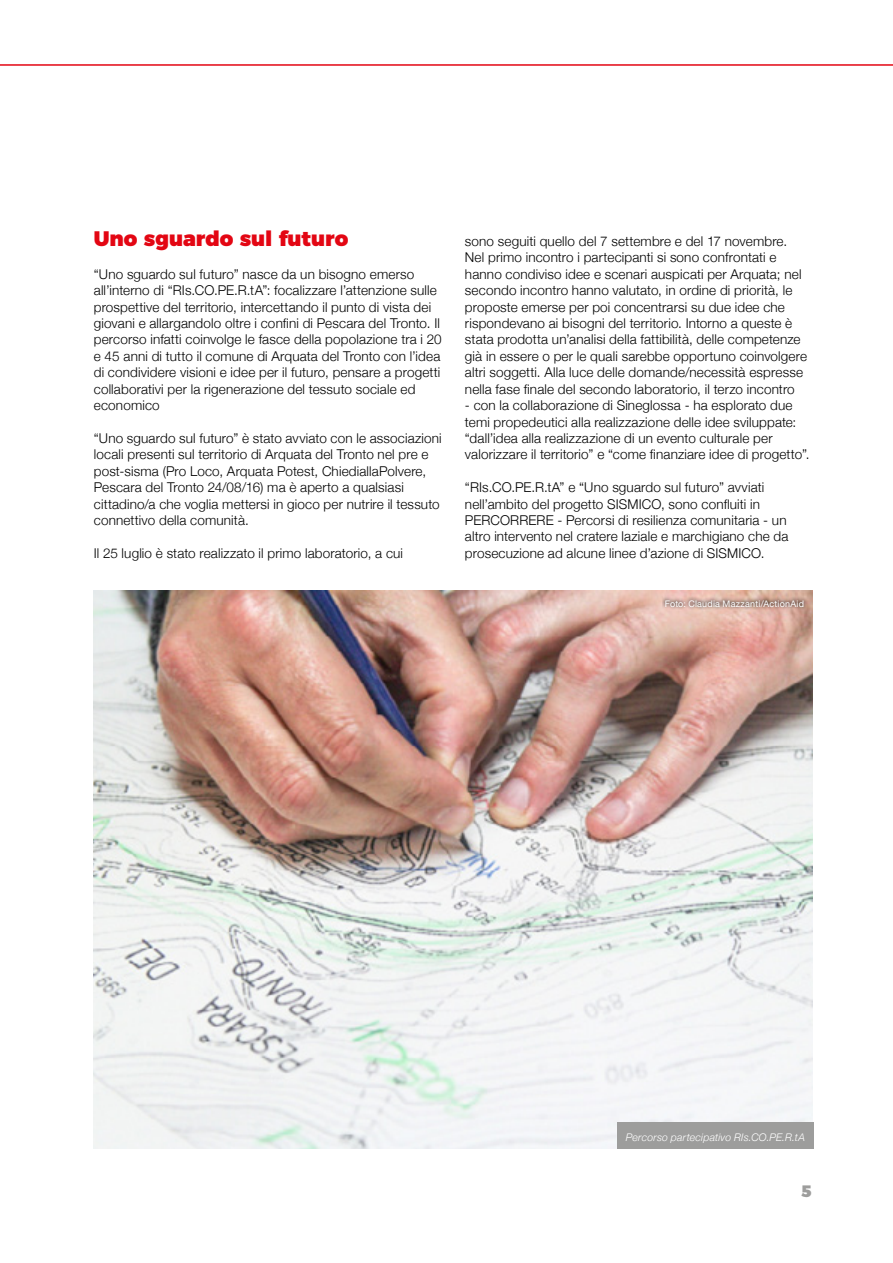
<style>
.page{position:relative;width:893px;height:1263px;background:#fff}
.page>*{position:absolute;margin:0;border:0;box-sizing:border-box;transform-origin:0 0}
.t1{font:900 21px "Montserrat";letter-spacing:-.005em;color:#e30613}
.t2{font:900 16.5px "Montserrat";color:#9d9d9c}
.t3{font:300 13.5px/16.4px "Helvetica Neue";letter-spacing:.01em;color:#000}
.t4{font:italic 300 10.5px "Helvetica Neue";letter-spacing:.02em;color:#fff}
.t5{font:9px "Helvetica Neue";letter-spacing:.025em;color:#fff}
</style>
<div class="page">
<img style="left:94px;top:590px;width:718px;height:558px">
<div style="left:662px;top:596px;width:146px;height:15px;background:#000;opacity:.8"></div>
<div style="left:617px;top:1122px;width:197px;height:27px;background:#9d9d9c"></div>
<hr style="left:0;top:64px;width:893px;height:2px;background:#e30613">
<h1 class="t1" style="left:94px;top:221px;width:256px">Uno sguardo sul futuro</h1>
<p class="t3" style="left:94px;top:265px;width:349px">“Uno sguardo sul futuro” nasce da un bisogno emerso all’interno di “RIs.CO.PE.R.tA”: focalizzare l’attenzione sulle prospettive del territorio, intercettando il punto di vista dei giovani e allargandolo oltre i confini di Pescara del Tronto. Il percorso infatti coinvolge le fasce della popolazione tra i 20 e 45 anni di tutto il comune di Arquata del Tronto con l’idea di condividere visioni e idee per il futuro, pensare a progetti collaborativi per la rigenerazione del tessuto sociale ed economico</p>
<p class="t3" style="left:94px;top:429px;width:349px">“Uno sguardo sul futuro” è stato avviato con le associazioni locali presenti sul territorio di Arquata del Tronto nel pre e post-sisma (Pro Loco, Arquata Potest, ChiediallaPolvere, Pescara del Tronto 24/08/16) ma è aperto a qualsiasi cittadino/a che voglia mettersi in gioco per nutrire il tessuto connettivo della comunità.</p>
<p class="t3" style="left:94px;top:544px;width:311px">Il 25 luglio è stato realizzato il primo laboratorio, a cui</p>
<p class="t3" style="left:465px;top:232px;width:344px">sono seguiti quello del 7 settembre e del 17 novembre.<br>Nel primo incontro i partecipanti si sono confrontati e hanno condiviso idee e scenari auspicati per Arquata; nel secondo incontro hanno valutato, in ordine di priorità, le proposte emerse per poi concentrarsi su due idee che rispondevano ai bisogni del territorio. Intorno a queste è stata prodotta un’analisi della fattibilità, delle competenze già in essere o per le quali sarebbe opportuno coinvolgere altri soggetti. Alla luce delle domande/necessità espresse nella fase finale del secondo laboratorio, il terzo incontro</p>
<p class="t3" style="left:465px;top:396px;width:346px">- con la collaborazione di Sineglossa - ha esplorato due temi propedeutici alla realizzazione delle idee sviluppate: “dall’idea alla realizzazione di un evento culturale per valorizzare il territorio” e “come finanziare idee di progetto”.</p>
<p class="t3" style="left:465px;top:478px;width:325px">“RIs.CO.PE.R.tA” e “Uno sguardo sul futuro” avviati nell’ambito del progetto SISMICO, sono confluiti in PERCORRERE - Percorsi di resilienza comunitaria - un altro intervento nel cratere laziale e marchigiano che da prosecuzione ad alcune linee d’azione di SISMICO.</p>
<p class="t5" style="left:665px;top:597px;width:141px">Foto: Claudia Mazzanti/ActionAid</p>
<p class="t4" style="left:626px;top:1129px;width:181px">Percorso partecipativo RIs.CO.PE.R.tA</p>
<p class="t2" style="left:802px;top:1178px;width:12px">5</p>
</div>
